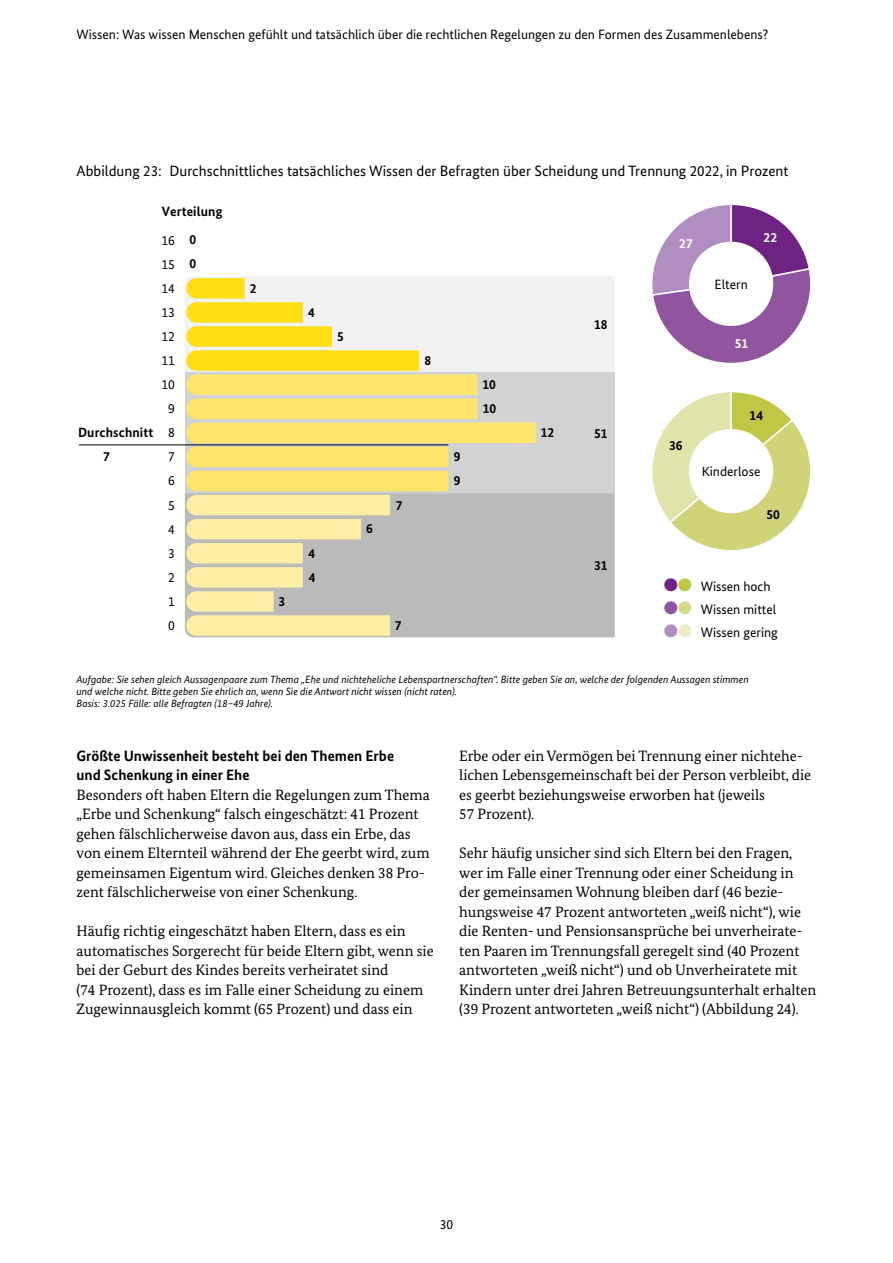
<style>
.page{position:relative;width:893px;height:1263px;background:#fff}
.page>*{position:absolute;margin:0;border:0;box-sizing:border-box;transform-origin:0 0}
.D-Inhalt_D-P_Fließ{font:15px/19.5px "Bundes Serif";color:#000}
.t1{font:15px "Bundes Sans";color:#000}
.B1-Head_B-H3_oNr{font:700 15px/19.5px "Bundes Sans";color:#000}
.t2{font:13.5px "Bundes Sans";color:#000}
.t3{font:700 13.5px/24.2px "Bundes Sans";letter-spacing:.01em;color:#000}
.t4{font:700 13.5px "Bundes Sans";color:#fff}
.t5{font:italic 10.5px/12px "Bundes Sans";color:#000}
.s1{color:#702283}
.s2{color:#bfc744}
.s3{color:#90559e}
.s4{color:#d5da8b}
.s5{color:#b28dc1}
.s6{color:#eaecc8}
</style>
<div class="page">
<svg style="left:185px;top:277px;width:430px;height:359px"></svg>
<svg style="left:652px;top:205px;width:159px;height:158px"></svg>
<div style="left:689px;top:242px;width:84px;height:84px;background:#fff;border-radius:50%"></div>
<svg style="left:652px;top:392px;width:159px;height:158px"></svg>
<div style="left:689px;top:429px;width:84px;height:84px;background:#fff;border-radius:50%"></div>
<hr style="left:79px;top:444px;width:369px;height:1px;background:#000">
<p class="t2" style="left:77px;top:27px;width:693px">Wissen: Was wissen Menschen gefühlt und tatsächlich über die rechtlichen Regelungen zu den Formen des Zusammenlebens?</p>
<p class="t1" style="left:77px;top:162px;width:713px">Abbildung 23: Durchschnittliches tatsächliches Wissen der Befragten über Scheidung und Trennung 2022, in Prozent</p>
<p class="t3" style="left:162px;top:199px;width:62px">Verteilung</p>
<p class="t2" style="left:161px;top:232px;width:15px">16</p>
<p class="t2" style="left:161px;top:256px;width:15px">15</p>
<p class="t3" style="left:190px;top:227px;width:8px">0<br>0</p>
<p class="t2" style="left:161px;top:280px;width:15px">14</p>
<p class="t3" style="left:250px;top:276px;width:8px">2</p>
<p class="t2" style="left:161px;top:305px;width:15px">13</p>
<p class="t3" style="left:308px;top:300px;width:8px">4</p>
<p class="t3" style="left:594px;top:313px;width:15px">18</p>
<p class="t2" style="left:161px;top:329px;width:15px">12</p>
<p class="t3" style="left:337px;top:324px;width:8px">5</p>
<p class="t2" style="left:161px;top:353px;width:15px">11</p>
<p class="t3" style="left:425px;top:348px;width:8px">8</p>
<p class="t2" style="left:161px;top:377px;width:15px">10</p>
<p class="t2" style="left:168px;top:401px;width:8px">9</p>
<p class="t3" style="left:482px;top:372px;width:15px">10<br>10</p>
<p class="t3" style="left:103px;top:421px;width:52px;line-height:23.7px;text-indent:-25px">Durchschnitt<br>7</p>
<p class="t3" style="left:594px;top:421px;width:15px">51</p>
<p class="t3" style="left:541px;top:420px;width:15px">12</p>
<p class="t2" style="left:168px;top:425px;width:8px">8</p>
<p class="t3" style="left:454px;top:444px;width:8px">9<br>9</p>
<p class="t2" style="left:168px;top:449px;width:8px">7</p>
<p class="t2" style="left:168px;top:473px;width:8px">6</p>
<p class="t2" style="left:168px;top:497px;width:8px">5</p>
<p class="t3" style="left:396px;top:493px;width:8px">7</p>
<p class="t2" style="left:168px;top:521px;width:8px">4</p>
<p class="t3" style="left:366px;top:516px;width:8px">6</p>
<p class="t2" style="left:168px;top:545px;width:8px">3</p>
<p class="t2" style="left:168px;top:569px;width:8px">2</p>
<p class="t3" style="left:308px;top:541px;width:9px">4<br>4</p>
<p class="t2" style="left:168px;top:594px;width:8px">1</p>
<p class="t3" style="left:279px;top:589px;width:8px">3</p>
<p class="t2" style="left:168px;top:618px;width:8px">0</p>
<p class="t3" style="left:395px;top:613px;width:8px">7</p>
<p class="t3" style="left:594px;top:553px;width:15px">31</p>
<p class="t4" style="left:679px;top:236px;width:15px">27</p>
<p class="t2" style="left:714px;top:276px;width:35px">Eltern</p>
<p class="t4" style="left:764px;top:229px;width:15px">22</p>
<p class="t4" style="left:735px;top:335px;width:15px">51</p>
<p class="t3" style="left:669px;top:433px;width:15px">36</p>
<p class="t3" style="left:750px;top:403px;width:15px">14</p>
<p class="t2" style="left:702px;top:464px;width:60px">Kinderlose</p>
<p class="t3" style="left:766px;top:502px;width:15px">50</p>
<p class="t2" style="left:664px;top:579px;width:108px"><span class="s1">●</span><span class="s2">●</span> Wissen hoch</p>
<p class="t2" style="left:664px;top:602px;width:114px"><span class="s3">●</span><span class="s4">●</span> Wissen mittel</p>
<p class="t2" style="left:664px;top:625px;width:116px"><span class="s5">●</span><span class="s6">●</span> Wissen gering</p>
<p class="t5" style="left:77px;top:673px;width:674px">Aufgabe: Sie sehen gleich Aussagenpaare zum Thema „Ehe und nichteheliche Lebenspartnerschaften“. Bitte geben Sie an, welche der folgenden Aussagen stimmen und welche nicht. Bitte geben Sie ehrlich an, wenn Sie die Antwort nicht wissen (nicht raten).<br>Basis: 3.025 Fälle: alle Befragten (18–49 Jahre).</p>
<h3 class="B1-Head_B-H3_oNr" style="left:77px;top:745px;width:319px">Größte Unwissenheit besteht bei den Themen Erbe und Schenkung in einer Ehe</h3>
<p class="D-Inhalt_D-P_Fließ" style="left:77px;top:784px;width:355px">Besonders oft haben Eltern die Regelungen zum Thema „Erbe und Schenkung“ falsch eingeschätzt: 41 Prozent gehen fälschlicherweise davon aus, dass ein Erbe, das von einem Elternteil während der Ehe geerbt wird, zum gemeinsamen Eigentum wird. Gleiches denken 38 Pro&shy;zent fälschlicherweise von einer Schenkung.</p>
<p class="D-Inhalt_D-P_Fließ" style="left:77px;top:921px;width:359px">Häufig richtig eingeschätzt haben Eltern, dass es ein automatisches Sorgerecht für beide Eltern gibt, wenn sie bei der Geburt des Kindes bereits verheiratet sind<br>(74 Prozent), dass es im Falle einer Scheidung zu einem Zugewinnausgleich kommt (65 Prozent) und dass ein</p>
<p class="D-Inhalt_D-P_Fließ" style="left:459px;top:745px;width:354px">Erbe oder ein Vermögen bei Trennung einer nichtehe&shy;lichen Lebensgemeinschaft bei der Person verbleibt, die es geerbt beziehungsweise erworben hat (jeweils<br>57 Prozent).</p>
<p class="D-Inhalt_D-P_Fließ" style="left:459px;top:843px;width:359px">Sehr häufig unsicher sind sich Eltern bei den Fragen, wer im Falle einer Trennung oder einer Scheidung in der gemeinsamen Wohnung bleiben darf (46 bezie&shy;hungsweise 47 Prozent antworteten „weiß nicht“), wie die Renten- und Pensionsansprüche bei unverheirate&shy;ten Paaren im Trennungsfall geregelt sind (40 Prozent antworteten „weiß nicht“) und ob Unverheiratete mit Kindern unter drei Jahren Betreuungsunterhalt erhalten (39 Prozent antworteten „weiß nicht“) (Abbildung 24).</p>
<p class="t2" style="left:440px;top:1216px;width:15px">30</p>
</div>
